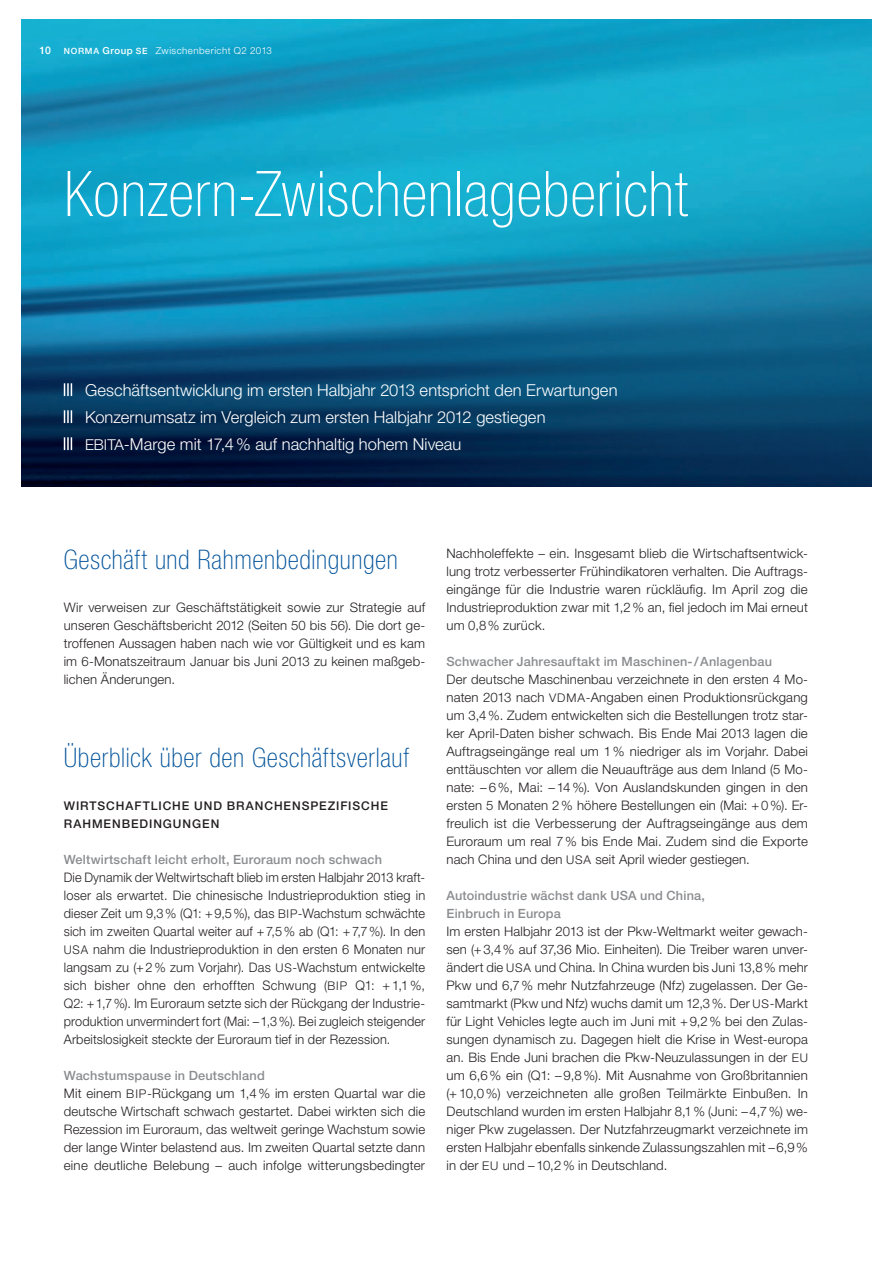
<style>
.page{position:relative;width:893px;height:1263px;background:#fff}
.page>*{position:absolute;margin:0;border:0;box-sizing:border-box;transform-origin:0 0}
.t1{font:100 condensed 63px "Helvetica Neue LT Pro";letter-spacing:.01em;color:#fff}
.t2{font:100 condensed 27px "Helvetica Neue LT Pro";letter-spacing:.025em;color:#01529a}
.t3{font:300 16.5px/27px "Helvetica Neue LT Pro";color:#fff}
.t4{font:300 13.2px/18px "Helvetica Neue LT Pro";letter-spacing:.01em;color:#231f20;text-align:justify}
.t5{font:300 13.2px/18px "Helvetica Neue LT Pro";letter-spacing:.01em;color:#231f20;text-align:justify;scale:.96 1}
.t6{font:500 12.75px/18px "Helvetica Neue LT Pro";letter-spacing:.015em;color:#8a8c8f}
.t7{font:500 12px/18px "Helvetica Neue LT Pro";letter-spacing:.075em;color:#231f20}
.t8{font:300 9.75px "Helvetica Neue LT Pro";letter-spacing:.045em;color:#fff}
.t9{font:500 8.7px "Helvetica Neue LT Pro";color:#fff}
.s1{font-size:10.5px}
.s2{font-weight:500;font-size:8.7px}
.s3{font-weight:500}
.s4{font-size:15px}
.s5{font-size:12px}
</style>
<div class="page">
<img style="left:21px;top:20px;width:851px;height:466px">
<svg style="left:64px;top:383px;width:8px;height:13px"></svg>
<svg style="left:64px;top:410px;width:8px;height:13px"></svg>
<svg style="left:64px;top:437px;width:8px;height:13px"></svg>
<p class="t9" style="left:39px;top:46px;width:33px"><span class="s1">10</span> NORM</p>
<p class="t8" style="left:93px;top:45px;width:180px"><span class="s2">A</span> <span class="s3">Group</span> <span class="s2">SE</span> Zwischenbericht Q2 2013</p>
<h1 class="t1" style="left:64px;top:158px;width:625px">Konzern-Zwischenlagebericht</h1>
<p class="t3" style="left:85px;top:376px;width:534px">Geschäftsentwicklung im ersten Halbjahr 2013 entspricht den Erwartungen<br>Konzernumsatz im Vergleich zum ersten Halbjahr 2012 gestiegen<br><span class="s4">EBITA</span>-Marge mit 17,4% auf nachhaltig hohem Niveau</p>
<h2 class="t2" style="left:64px;top:544px;width:335px">Geschäft und Rahmenbedingungen</h2>
<p class="t4" style="left:64px;top:598px;width:363px">Wir verweisen zur Geschäftstätigkeit sowie zur Strategie auf unseren Geschäftsbericht 2012 (Seiten 50 bis 56). Die dort ge&shy;troffenen Aussagen haben nach wie vor Gültigkeit und es kam im 6-Monatszeitraum Januar bis Juni 2013 zu keinen maßgeb&shy;lichen Änderungen.</p>
<h2 class="t2" style="left:64px;top:742px;width:347px">Überblick über den Geschäftsverlauf</h2>
<p class="t7" style="left:64px;top:797px;width:71px">Wirtschaft</p>
<p class="t7" style="left:64px;top:797px;width:324px;text-indent:87px">liche und branchenspezifische<br>Rahmenbedingungen</p>
<p class="t6" style="left:64px;top:850px;width:320px">Weltwirtschaft leicht erholt, Euroraum noch schwach</p>
<p class="t5" style="left:64px;top:868px;width:378px">Die Dynamik der Weltwirtschaft blieb im ersten Halbjahr 2013 kraft&shy;loser als erwartet. Die chinesische Industrieproduktion stieg in dieser Zeit um 9,3% (Q1: +9,5%), das <span class="s5">BIP</span>-Wachstum schwächte sich im zweiten Quartal weiter auf +7,5% ab (Q1: +7,7%). In den <span class="s5">USA</span> nahm die Industrieproduktion in den ersten 6 Monaten nur langsam zu (+2% zum Vorjahr). Das <span class="s5">US</span>-Wachstum entwickelte sich bisher ohne den erhofften Schwung (<span class="s5">BIP</span> Q1: +1,1 %, Q2: +1,7%). Im Euroraum setzte sich der Rückgang der Industrie&shy;produktion unvermindert fort (Mai: –1,3%). Bei zugleich steigender Arbeitslosigkeit steckte der Euroraum tief in der Rezession.</p>
<p class="t6" style="left:64px;top:1066px;width:203px">Wachstumspause in Deutschland</p>
<p class="t4" style="left:64px;top:1084px;width:363px">Mit einem <span class="s5">BIP</span>-Rückgang um 1,4% im ersten Quartal war die deutsche Wirtschaft schwach gestartet. Dabei wirkten sich die Rezession im Euroraum, das weltweit geringe Wachstum sowie der lange Winter belastend aus. Im zweiten Quartal setzte dann eine deutliche Belebung – auch infolge witterungsbedingter</p>
<p class="t4" style="left:446px;top:544px;width:363px">Nachholeffekte – ein. Insgesamt blieb die Wirtschaftsentwick&shy;lung trotz verbesserter Frühindikatoren verhalten. Die Auftrags&shy;eingänge für die Industrie waren rückläufig. Im April zog die Industrieproduktion zwar mit 1,2% an, fiel jedoch im Mai erneut um 0,8% zurück.</p>
<p class="t6" style="left:446px;top:652px;width:327px">Schwacher Jahresauftakt im Maschinen-/Anlagenbau</p>
<p class="t4" style="left:446px;top:670px;width:363px">Der deutsche Maschinenbau verzeichnete in den ersten 4 Mo&shy;naten 2013 nach <span class="s5">VDMA</span>-Angaben einen Produktionsrückgang um 3,4%. Zudem entwickelten sich die Bestellungen trotz star&shy;ker April-Daten bisher schwach. Bis Ende Mai 2013 lagen die Auftragseingänge real um 1% niedriger als im Vorjahr. Dabei enttäuschten vor allem die Neuaufträge aus dem Inland (5 Mo&shy;nate: –6%, Mai: –14%). Von Auslandskunden gingen in den ersten 5 Monaten 2% höhere Bestellungen ein (Mai: +0%). Er&shy;freulich ist die Verbesserung der Auftragseingänge aus dem Euroraum um real 7% bis Ende Mai. Zudem sind die Exporte nach China und den <span class="s5">USA</span> seit April wieder gestiegen.</p>
<p class="t6" style="left:446px;top:886px;width:260px">Autoindustrie wächst dank USA und China,<br>Einbruch in Europa</p>
<p class="t4" style="left:446px;top:922px;width:363px">Im ersten Halbjahr 2013 ist der Pkw-Weltmarkt weiter gewach&shy;sen (+3,4% auf 37,36 Mio. Einheiten). Die Treiber waren unver&shy;ändert die <span class="s5">USA</span> und China. In China wurden bis Juni 13,8% mehr Pkw und 6,7% mehr Nutzfahrzeuge (Nfz) zugelassen. Der Ge&shy;samtmarkt (Pkw und Nfz) wuchs damit um 12,3%. Der <span class="s5">US</span>-Markt für Light Vehicles legte auch im Juni mit +9,2% bei den Zulas&shy;sungen dynamisch zu. Dagegen hielt die Krise in West-europa an. Bis Ende Juni brachen die Pkw-Neuzulassungen in der <span class="s5">EU </span>um 6,6% ein (Q1: –9,8%). Mit Ausnahme von Großbritannien (+10,0%) verzeichneten alle großen Teilmärkte Einbußen. In Deutschland wurden im ersten Halbjahr 8,1% (Juni: –4,7%) we&shy;niger Pkw zugelassen. Der Nutzfahrzeugmarkt verzeichnete im ersten Halbjahr ebenfalls sinkende Zulassungszahlen mit –6,9% in der <span class="s5">EU</span> und –10,2% in Deutschland.</p>
</div>
